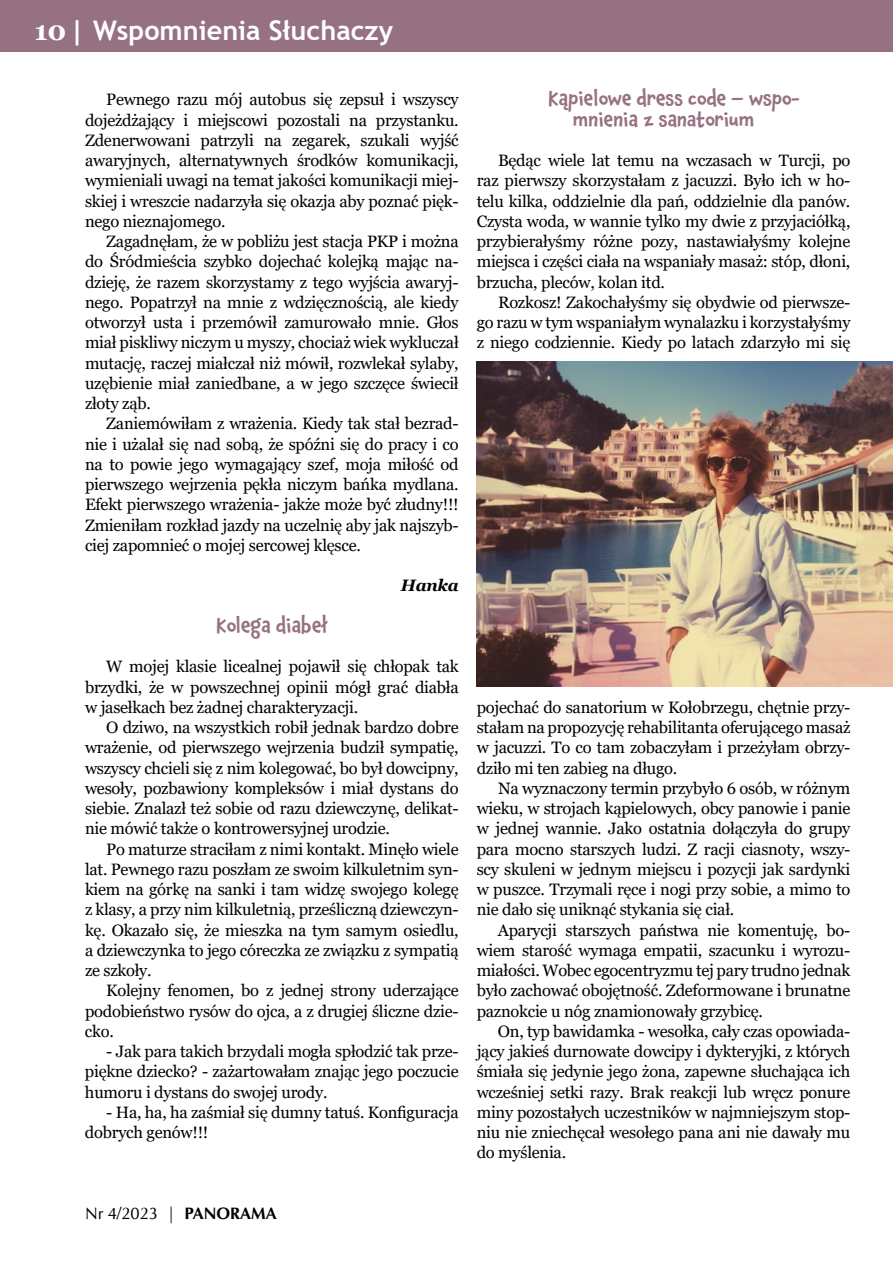
<style>
.page{position:relative;width:893px;height:1263px;background:#fff}
.page>*{position:absolute;margin:0;border:0;box-sizing:border-box;transform-origin:0 0}
.t1{font:700 27px "Trebuchet MS";color:#fff}
.t2{font:500 19.5px/20.2px "Chaloops";color:#967182}
.t3{font:16.5px/20.2px "Georgia";letter-spacing:-.015em;color:#000;text-align:justify}
.t4{font:700 16.5px "URW Classico";color:#000}
.t5{font:italic 700 16.5px "Georgia";letter-spacing:-.015em;color:#000}
.s1{font-family:"Georgia"}
.s2{font-weight:400}
</style>
<div class="page">
<div style="left:0;top:0;width:893px;height:51px;background:#967182"></div>
<img style="left:477px;top:361px;width:416px;height:326px">
<h1 class="t1" style="left:34px;top:14px;width:360px"><span class="s1">10</span>| Wspomnienia Słuchaczy</h1>
<p class="t3" style="left:85px;top:90px;width:375px;text-indent:21px">Pewnego razu mój autobus się zepsuł i wszyscy dojeżdżający i miejscowi pozostali na przystanku.<br>Zdenerwowani patrzyli na zegarek, szukali wyjść awaryjnych, alternatywnych środków komunikacji, wymieniali uwagi na temat jakości komunikacji miej&shy;skiej i wreszcie nadarzyła się okazja aby poznać pięk&shy;nego nieznajomego.</p>
<p class="t3" style="left:85px;top:232px;width:375px;text-indent:21px">Zagadnęłam, że w pobliżu jest stacja PKP i można do Śródmieścia szybko dojechać kolejką mając na&shy;dzieję, że razem skorzystamy z tego wyjścia awaryj&shy;nego. Popatrzył na mnie z wdzięcznością, ale kiedy otworzył usta i przemówił zamurowało mnie. Głos miał piskliwy niczym u myszy, chociaż wiek wykluczał mutację, raczej miałczał niż mówił, rozwlekał sylaby, uzębienie miał zaniedbane, a w jego szczęce świecił złoty ząb.</p>
<p class="t3" style="left:85px;top:414px;width:375px;text-indent:21px">Zaniemówiłam z wrażenia. Kiedy tak stał bezrad&shy;nie i użalał się nad sobą, że spóźni się do pracy i co na to powie jego wymagający szef, moja miłość od pierwszego wejrzenia pękła niczym bańka mydlana.<br>Efekt pierwszego wrażenia- jakże może być złudny!!!<br>Zmieniłam rozkład jazdy na uczelnię aby jak najszyb&shy;ciej zapomnieć o mojej sercowej klęsce.</p>
<p class="t5" style="left:401px;top:575px;width:59px">Hanka</p>
<p class="t2" style="left:216px;top:615px;width:112px">Kolega diabeł</p>
<p class="t3" style="left:85px;top:657px;width:375px;text-indent:21px">W mojej klasie licealnej pojawił się chłopak tak brzydki, że w powszechnej opinii mógł grać diabła w jasełkach bez żadnej charakteryzacji.</p>
<p class="t3" style="left:85px;top:718px;width:375px;text-indent:21px">O dziwo, na wszystkich robił jednak bardzo dobre wrażenie, od pierwszego wejrzenia budził sympatię, wszyscy chcieli się z nim kolegować, bo był dowcipny, wesoły, pozbawiony kompleksów i miał dystans do siebie. Znalazł też sobie od razu dziewczynę, delikat&shy;nie mówić także o kontrowersyjnej urodzie.</p>
<p class="t3" style="left:85px;top:839px;width:375px;text-indent:21px">Po maturze straciłam z nimi kontakt. Minęło wiele lat. Pewnego razu poszłam ze swoim kilkuletnim syn&shy;kiem na górkę na sanki i tam widzę swojego kolegę z klasy, a przy nim kilkuletnią, prześliczną dziewczyn&shy;kę. Okazało się, że mieszka na tym samym osiedlu, a dziewczynka to jego córeczka ze związku z sympatią ze szkoły.</p>
<p class="t3" style="left:85px;top:981px;width:375px;text-indent:21px">Kolejny fenomen, bo z jednej strony uderzające podobieństwo rysów do ojca, a z drugiej śliczne dzie&shy;cko.</p>
<p class="t3" style="left:85px;top:1041px;width:375px;text-indent:21px">- Jak para takich brzydali mogła spłodzić tak prze&shy;piękne dziecko? - zażartowałam znając jego poczucie humoru i dystans do swojej urody.</p>
<p class="t3" style="left:85px;top:1102px;width:375px;text-indent:21px">- Ha, ha, ha zaśmiał się dumny tatuś. Konfiguracja dobrych genów!!!</p>
<p class="t2" style="left:573px;top:89px;width:228px;text-indent:-24px">Kąpielowe dress code – wspo&shy;mnienia z sanatorium</p>
<p class="t3" style="left:477px;top:151px;width:375px;text-indent:21px">Będąc wiele lat temu na wczasach w Turcji, po raz pierwszy skorzystałam z jacuzzi. Było ich w ho&shy;telu kilka, oddzielnie dla pań, oddzielnie dla panów.<br>Czysta woda, w wannie tylko my dwie z przyjaciółką, przybierałyśmy różne pozy, nastawiałyśmy kolejne miejsca i części ciała na wspaniały masaż: stóp, dłoni, brzucha, pleców, kolan itd.</p>
<p class="t3" style="left:477px;top:292px;width:375px;text-indent:21px">Rozkosz! Zakochałyśmy się obydwie od pierwsze&shy;go razu w tym wspaniałym wynalazku i korzystałyśmy z niego codziennie. Kiedy po latach zdarzyło mi się</p>
<p class="t3" style="left:477px;top:697px;width:375px">pojechać do sanatorium w Kołobrzegu, chętnie przy&shy;stałam na propozycję rehabilitanta oferującego masaż w jacuzzi. To co tam zobaczyłam i przeżyłam obrzy&shy;dziło mi ten zabieg na długo.</p>
<p class="t3" style="left:477px;top:778px;width:375px;text-indent:21px">Na wyznaczony termin przybyło 6 osób, w różnym wieku, w strojach kąpielowych, obcy panowie i panie w jednej wannie. Jako ostatnia dołączyła do grupy para mocno starszych ludzi. Z racji ciasnoty, wszy&shy;scy skuleni w jednym miejscu i pozycji jak sardynki w puszce. Trzymali ręce i nogi przy sobie, a mimo to nie dało się uniknąć stykania się ciał.</p>
<p class="t3" style="left:477px;top:920px;width:375px;text-indent:21px">Aparycji starszych państwa nie komentuję, bo&shy;wiem starość wymaga empatii, szacunku i wyrozu&shy;miałości. Wobec egocentryzmu tej pary trudno jednak było zachować obojętność. Zdeformowane i brunatne paznokcie u nóg znamionowały grzybicę.</p>
<p class="t3" style="left:477px;top:1021px;width:375px;text-indent:21px">On, typ bawidamka - wesołka, cały czas opowiada&shy;jący jakieś durnowate dowcipy i dykteryjki, z których śmiała się jedynie jego żona, zapewne słuchająca ich wcześniej setki razy. Brak reakcji lub wręcz ponure miny pozostałych uczestników w najmniejszym stop&shy;niu nie zniechęcał wesołego pana ani nie dawały mu do myślenia.</p>
<p class="t4" style="left:85px;top:1203px;width:193px"><span class="s2">Nr 4/2023</span> | PANORAMA</p>
</div>
